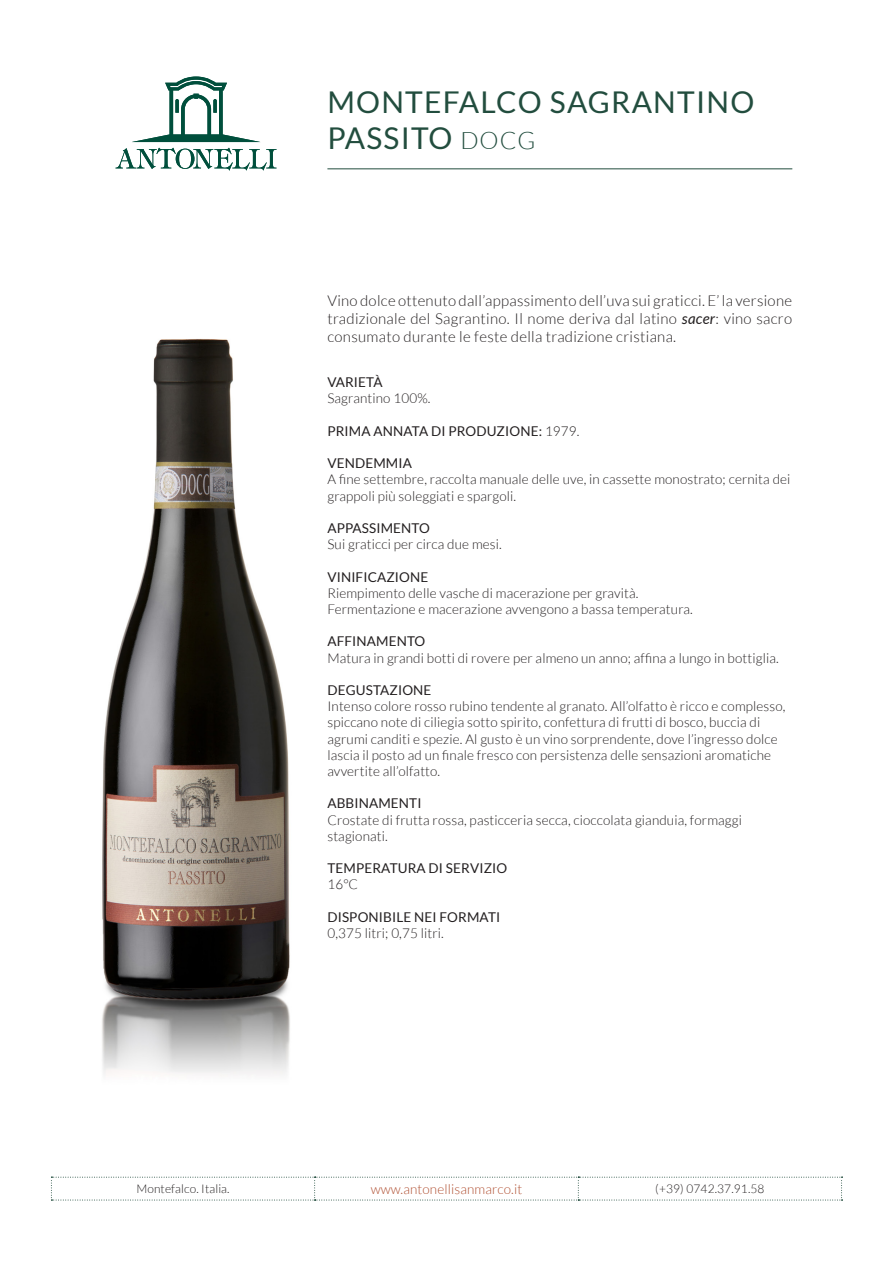
<style>
.page{position:relative;width:893px;height:1263px;background:#fff}
.page>*{position:absolute;margin:0;border:0;box-sizing:border-box;transform-origin:0 0}
.t1{font:30px/36px "Lato";letter-spacing:.04em;color:#224d3e}
.t2{font:300 15px/18px "Lato";letter-spacing:.02em;color:#231f20;text-align:justify}
.t3{font:300 13.5px/16.2px "Lato";letter-spacing:.01em;color:#231f20}
.t4{font:13.5px "Lato";letter-spacing:.01em;color:#231f20}
.t5{font:300 13.5px "Lato";letter-spacing:.01em;color:#b04f31}
.t6{font:300 12px "Lato";letter-spacing:.01em;color:#231f20}
.s1{font-weight:300;font-size:24px}
.s2{font-weight:400;font-style:italic}
.s3{font-weight:300}
</style>
<div class="page">
<hr style="left:327px;top:168px;width:465px;height:1px;background:#224d3e">
<svg style="left:115px;top:148px;width:162px;height:22px"></svg>
<svg style="left:132px;top:77px;width:128px;height:65px"></svg>
<img style="left:102px;top:339px;width:188px;height:737px">
<svg style="left:51px;top:1177px;width:792px;height:24px"></svg>
<h1 class="t1" style="left:327px;top:83px;width:428px">MONTEFALCO SAGRANTINO<br>PASSITO <span class="s1">DOCG</span></h1>
<p class="t2" style="left:327px;top:291px;width:466px">Vino dolce ottenuto dall’appassimento dell’uva sui graticci. E’ la versione tradizionale del Sagrantino. Il nome deriva dal latino <span class="s2">sacer</span>: vino sacro consumato durante le feste della tradizione cristiana.</p>
<p class="t4" style="left:327px;top:374px;width:57px">VARIETÀ</p>
<p class="t3" style="left:327px;top:390px;width:105px">Sagrantino 100%.</p>
<p class="t4" style="left:327px;top:422px;width:254px">PRIMA ANNATA DI PRODUZIONE: <span class="s3">1979.</span></p>
<p class="t4" style="left:327px;top:455px;width:86px">VENDEMMIA</p>
<p class="t3" style="left:327px;top:471px;width:464px">A fine settembre, raccolta manuale delle uve, in cassette monostrato; cernita dei grappoli più soleggiati e spargoli.</p>
<p class="t4" style="left:327px;top:520px;width:104px">APPASSIMENTO</p>
<p class="t3" style="left:327px;top:536px;width:176px">Sui graticci per circa due mesi.</p>
<p class="t4" style="left:327px;top:568px;width:102px">VINIFICAZIONE</p>
<p class="t3" style="left:327px;top:584px;width:367px">Riempimento delle vasche di macerazione per gravità.<br>Fermentazione e macerazione avvengono a bassa temperatura.</p>
<p class="t4" style="left:327px;top:633px;width:99px">AFFINAMENTO</p>
<p class="t3" style="left:327px;top:649px;width:453px">Matura in grandi botti di rovere per almeno un anno; affina a lungo in bottiglia.</p>
<p class="t4" style="left:327px;top:682px;width:106px">DEGUSTAZIONE</p>
<p class="t3" style="left:327px;top:698px;width:460px">Intenso colore rosso rubino tendente al granato. All’olfatto è ricco e complesso, spiccano note di ciliegia sotto spirito, confettura di frutti di bosco, buccia di agrumi canditi e spezie. Al gusto è un vino sorprendente, dove l’ingresso dolce lascia il posto ad un finale fresco con persistenza delle sensazioni aromatiche avvertite all’olfatto.</p>
<p class="t4" style="left:327px;top:795px;width:96px">ABBINAMENTI</p>
<p class="t3" style="left:327px;top:811px;width:416px">Crostate di frutta rossa, pasticceria secca, cioccolata gianduia, formaggi stagionati.</p>
<p class="t4" style="left:327px;top:860px;width:181px">TEMPERATURA DI SERVIZIO</p>
<p class="t3" style="left:327px;top:876px;width:32px">16°C</p>
<p class="t4" style="left:327px;top:908px;width:174px">DISPONIBILE NEI FORMATI</p>
<p class="t3" style="left:327px;top:925px;width:118px">0,375 litri; 0,75 litri.</p>
<p class="t6" style="left:136px;top:1181px;width:95px">Montefalco. Italia.</p>
<p class="t5" style="left:371px;top:1181px;width:153px">www.antonellisanmarco.it</p>
<p class="t6" style="left:655px;top:1181px;width:111px">(+39) 0742.37.91.58</p>
</div>
